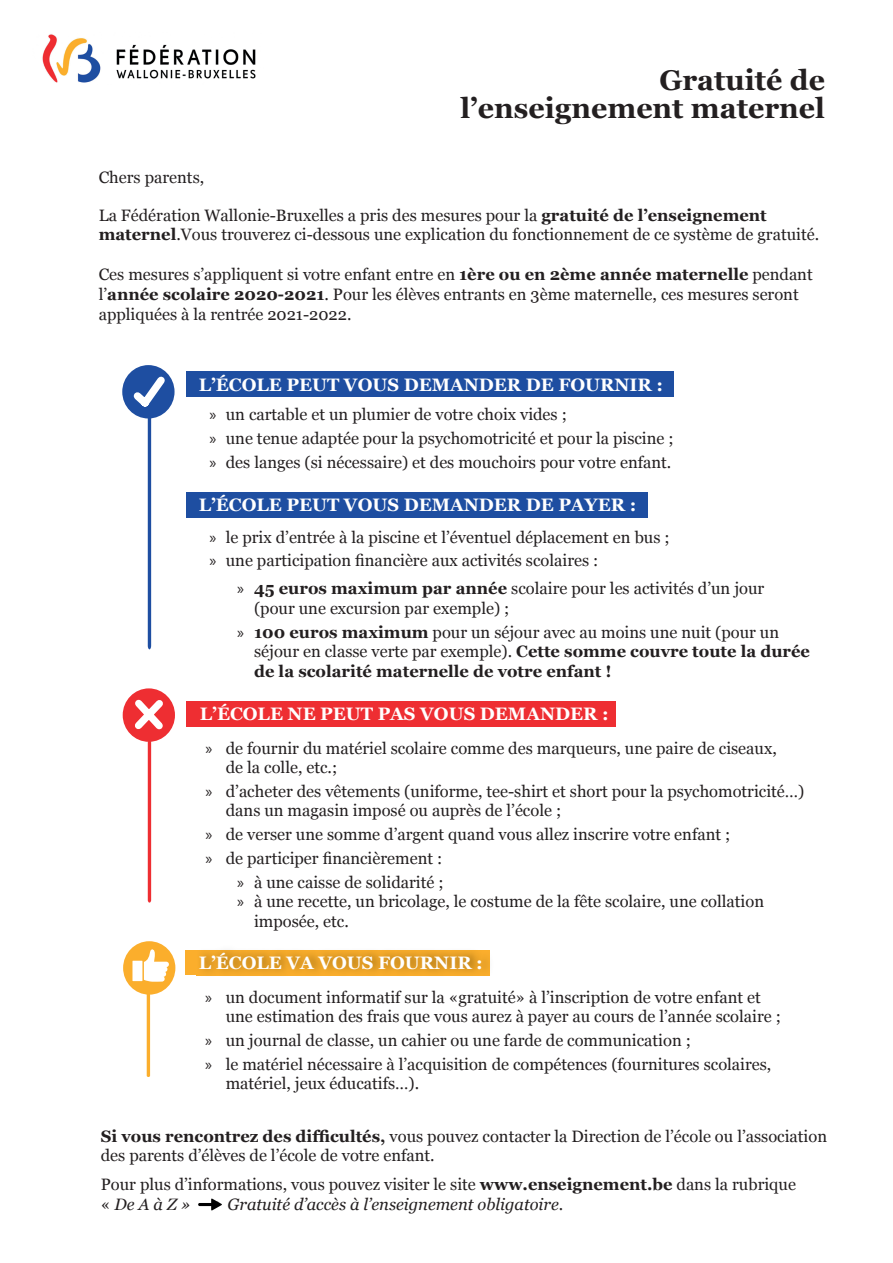
<style>
.page{position:relative;width:893px;height:1263px;background:#fff}
.page>*{position:absolute;margin:0;border:0;box-sizing:border-box;transform-origin:0 0}
.t1{font:700 28.5px/28.5px "Georgia";color:#231f20;text-align:right}
.t2{font:700 18px "Georgia";color:#fff}
.t3{font:16.5px/19.5px "Georgia";color:#231f20}
.t4{font:700 16.5px/19.5px "Georgia";color:#231f20}
.t5{font:italic 16.5px "Georgia";color:#231f20}
.s1{font-weight:700}
.s2{font-family:"Myriad Pro"}
.s3{font-family:"Myriad Pro";font-weight:400}
.s4{font-weight:400}
.s5{font-style:italic}
.s6{font-style:normal}
</style>
<div class="page">
<svg style="left:186px;top:950px;width:304px;height:25px;background:#e7a027"></svg>
<div style="left:186px;top:701px;width:430px;height:26px;background:#ee2e32"></div>
<div style="left:186px;top:492px;width:461px;height:25px;background:#1e4ea1"></div>
<div style="left:186px;top:371px;width:487px;height:25px;background:#1e4ea1"></div>
<img style="left:42px;top:34px;width:214px;height:49px">
<img style="left:197px;top:975px;width:293px;height:1px">
<hr style="left:147px;top:989px;width:3px;height:88px;background:#fbae2c;border-radius:2px">
<svg style="left:122px;top:365px;width:53px;height:53px"></svg>
<svg style="left:127px;top:367px;width:44px;height:282px"></svg>
<div style="left:123px;top:688px;width:52px;height:54px;background:#ee2e32;border-radius:50%"></div>
<svg style="left:128px;top:693px;width:42px;height:209px"></svg>
<div style="left:123px;top:941px;width:52px;height:54px;background:#fbae2c;border-radius:50%"></div>
<div style="left:132px;top:961px;width:10px;height:20px;background:#fff"></div>
<svg style="left:144px;top:949px;width:25px;height:33px"></svg>
<svg style="left:198px;top:1198px;width:24px;height:12px"></svg>
<h1 class="t1" style="left:460px;top:64px;width:366px">Gratuité de l’enseignement maternel</h1>
<p class="t3" style="left:99px;top:167px;width:107px">Chers parents,</p>
<p class="t3" style="left:99px;top:204px;width:722px">La Fédération Wallonie-Bruxelles a pris des mesures pour la <span class="s1">gratuité de l’enseignement maternel</span>.Vous trouverez ci-dessous une explication du fonctionnement de ce système de gratuité.</p>
<p class="t3" style="left:99px;top:264px;width:715px">Ces mesures s’appliquent si votre enfant entre en <span class="s1">1ère ou en 2ème année maternelle</span> pendant l’<span class="s1">année scolaire 2020-2021</span>. Pour les élèves entrants en 3ème maternelle, ces mesures seront appliquées à la rentrée 2021-2022.</p>
<p class="t2" style="left:199px;top:371px;width:466px">L’ÉCOLE PEUT VOUS DEMANDER DE FOURNIR :</p>
<p class="t3" style="left:210px;top:402px;width:466px;line-height:23.7px"><span class="s2">»</span> un cartable et un plumier de votre choix vides ;<br><span class="s2">»</span> une tenue adaptée pour la psychomotricité et pour la piscine ; <span class="s2">»</span> des langes (si nécessaire) et des mouchoirs pour votre enfant.</p>
<p class="t2" style="left:199px;top:492px;width:439px">L’ÉCOLE PEUT VOUS DEMANDER DE PAYER :</p>
<p class="t3" style="left:210px;top:524px;width:462px;line-height:23.7px"><span class="s2">»</span> le prix d’entrée à la piscine et l’éventuel déplacement en bus ; <span class="s2">»</span> une participation financière aux activités scolaires :</p>
<p class="t3" style="left:254px;top:578px;width:512px;text-indent:-17px"><span class="s2">»</span> <span class="s1">45 euros maximum par année</span> scolaire pour les activités d’un jour (pour une excursion par exemple) ;</p>
<p class="t4" style="left:254px;top:621px;width:557px;text-indent:-17px"><span class="s3">»</span> 100 euros maximum <span class="s4">pour un séjour avec au moins une nuit (pour un séjour en classe verte par exemple).</span> Cette somme couvre toute la durée de la scolarité maternelle de votre enfant !</p>
<p class="t2" style="left:200px;top:700px;width:410px">L’ÉCOLE NE PEUT PAS VOUS DEMANDER :</p>
<p class="t3" style="left:226px;top:737px;width:553px;text-indent:-20px"><span class="s2">»</span> de fournir du matériel scolaire comme des marqueurs, une paire de ciseaux, de la colle, etc.;</p>
<p class="t3" style="left:226px;top:781px;width:580px;text-indent:-20px"><span class="s2">»</span> d’acheter des vêtements (uniforme, tee-shirt et short pour la psychomotricité…) dans un magasin imposé ou auprès de l’école ;</p>
<p class="t3" style="left:205px;top:824px;width:526px"><span class="s2">»</span> de verser une somme d’argent quand vous allez inscrire votre enfant ;</p>
<p class="t3" style="left:205px;top:848px;width:238px"><span class="s2">»</span> de participer financièrement :</p>
<p class="t3" style="left:237px;top:871px;width:208px"><span class="s2">»</span> à une caisse de solidarité ;</p>
<p class="t3" style="left:254px;top:891px;width:512px;text-indent:-17px"><span class="s2">»</span> à une recette, un bricolage, le costume de la fête scolaire, une collation imposée, etc.</p>
<p class="t2" style="left:199px;top:949px;width:286px">L’ÉCOLE VA VOUS FOURNIR :</p>
<p class="t3" style="left:226px;top:987px;width:557px;text-indent:-20px"><span class="s2">»</span> un document informatif sur la «gratuité» à l’inscription de votre enfant et une estimation des frais que vous aurez à payer au cours de l’année scolaire ;</p>
<p class="t3" style="left:205px;top:1028px;width:568px;line-height:23.7px"><span class="s2">»</span> un journal de classe, un cahier ou une farde de communication ;<br><span class="s2">»</span> le matériel nécessaire à l’acquisition de compétences (fournitures scolaires,</p>
<p class="t3" style="left:226px;top:1073px;width:195px">matériel, jeux éducatifs…).</p>
<p class="t3" style="left:101px;top:1125px;width:728px"><span class="s1">Si vous rencontrez des difficultés,</span> vous pouvez contacter la Direction de l’école ou l’association des parents d’élèves de l’école de votre enfant.</p>
<p class="t3" style="left:101px;top:1173px;width:697px">Pour plus d’informations, vous pouvez visiter le site <span class="s1">www.enseignement.be</span> dans la rubrique « <span class="s5">De A à Z »</span></p>
<p class="t5" style="left:227px;top:1192px;width:337px">Gratuité d’accès à l’enseignement obligatoire<span class="s6">.</span></p>
</div>
